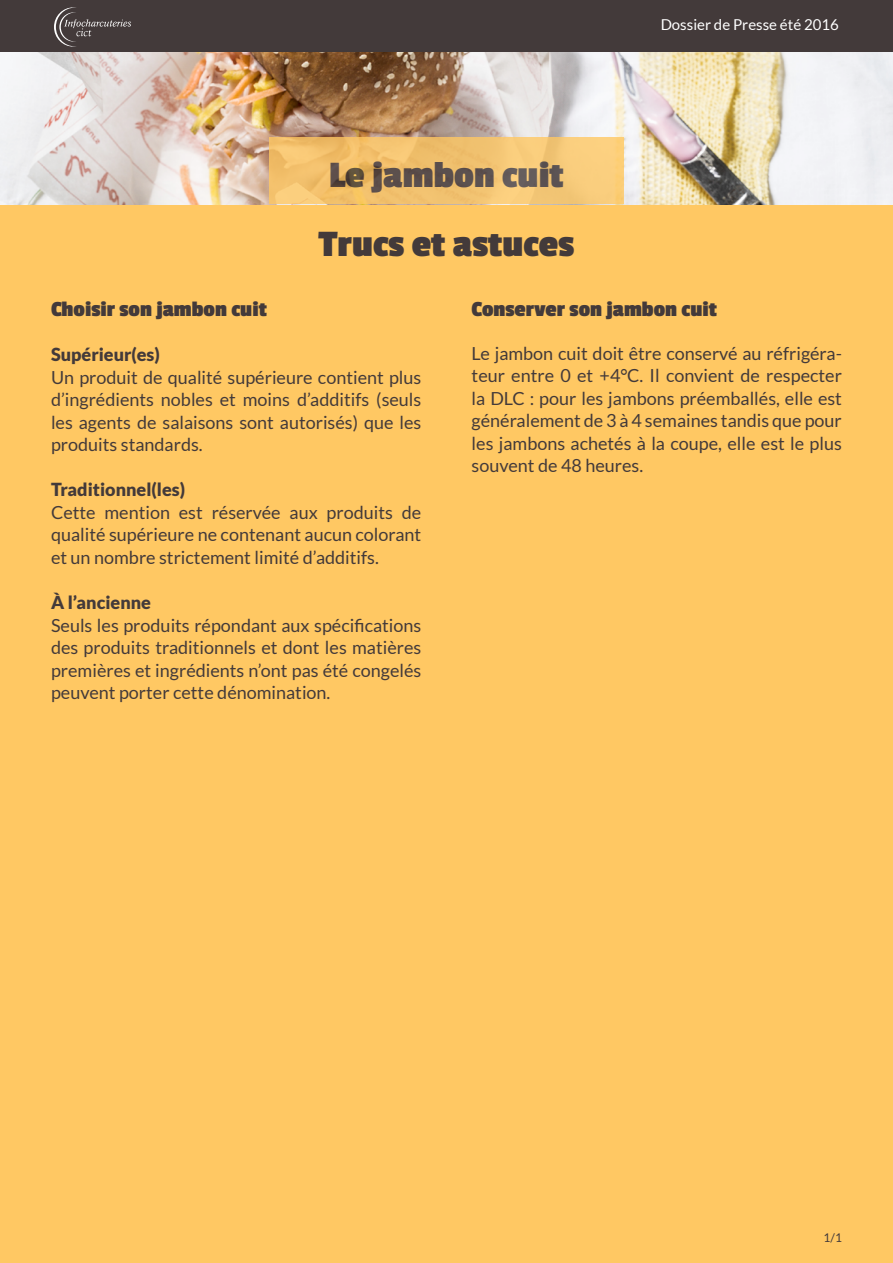
<style>
.page{position:relative;width:893px;height:1263px;background:#ffc863}
.page>*{position:absolute;margin:0;border:0;box-sizing:border-box;transform-origin:0 0}
.t1{font:700 39px "Passion One";color:#433a3a}
.t2{font:700 22.5px "Passion One";color:#433a3a}
.t3{font:18px/22.5px "Lato";color:#433a3a;text-align:justify}
.t4{font:900 18px "Lato";color:#433a3a}
.t5{font:15px "Lato";color:#fff}
.t6{font:12px "Lato";color:#433a3a}
</style>
<div class="page">
<img style="left:0;top:51px;width:893px;height:153px">
<div style="left:0;top:0;width:893px;height:51px;background:#433a3a"></div>
<svg style="left:54px;top:7px;width:77px;height:40px"></svg>
<svg style="left:269px;top:138px;width:354px;height:66px;fill:#f3c371"></svg>
<h1 class="t1" style="left:329px;top:155px;width:236px">Le jambon cuit</h1>
<h1 class="t1" style="left:319px;top:224px;width:257px">Trucs et astuces</h1>
<p class="t5" style="left:661px;top:16px;width:180px">Dossier de Presse été 2016</p>
<p class="t2" style="left:51px;top:298px;width:217px">Choisir son jambon cuit</p>
<p class="t4" style="left:51px;top:344px;width:110px">Supérieur(es)</p>
<p class="t3" style="left:51px;top:366px;width:372px">Un produit de qualité supérieure contient plus d’ingrédients nobles et moins d’additifs (seuls les agents de salaisons sont autorisés) que les produits standards.</p>
<p class="t4" style="left:51px;top:479px;width:136px">Traditionnel(les)</p>
<p class="t3" style="left:51px;top:501px;width:372px">Cette mention est réservée aux produits de qualité supérieure ne contenant aucun colorant et un nombre strictement limité d’additifs.</p>
<p class="t4" style="left:51px;top:592px;width:101px">À l’ancienne</p>
<p class="t3" style="left:51px;top:614px;width:372px">Seuls les produits répondant aux spécifications des produits traditionnels et dont les matières premières et ingrédients n’ont pas été congelés peuvent porter cette dénomination.</p>
<p class="t2" style="left:472px;top:298px;width:247px">Conserver son jambon cuit</p>
<p class="t3" style="left:472px;top:342px;width:372px">Le jambon cuit doit être conservé au réfrigéra&shy;teur entre 0 et +4°C. Il convient de respecter la DLC : pour les jambons préemballés, elle est généralement de 3 à 4 semaines tandis que pour les jambons achetés à la coupe, elle est le plus souvent de 48 heures.</p>
<p class="t6" style="left:823px;top:1231px;width:20px">1/1</p>
</div>
